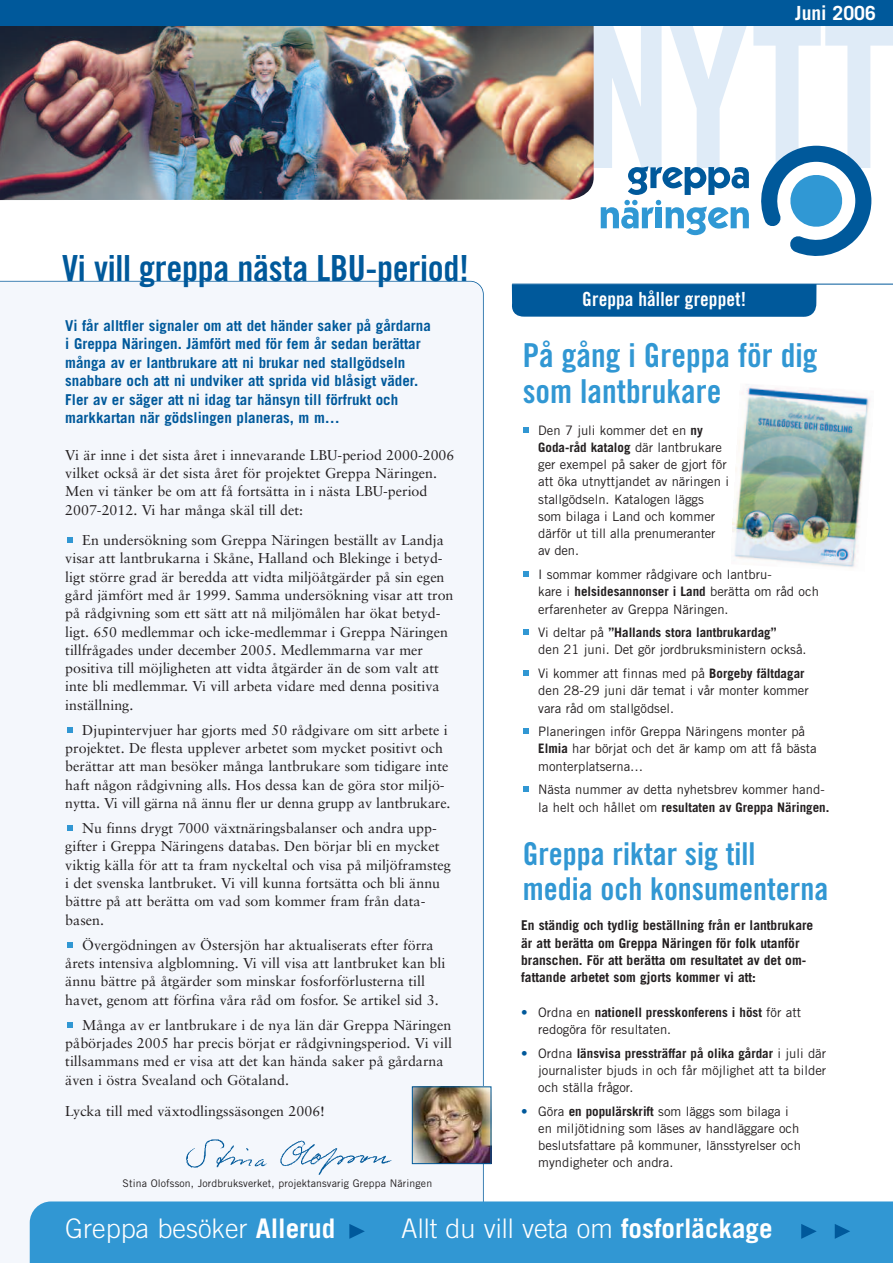
<style>
.page{position:relative;width:893px;height:1263px;background:#fff}
.page>*{position:absolute;margin:0;border:0;box-sizing:border-box;transform-origin:0 0}
.t1{font:36px "Trade Gothic Bold Cond Twenty";letter-spacing:-.01em;color:#00599b}
.t2{font:33px/36px "Trade Gothic Bold Cond Twenty";color:#3197d3}
.t3{font:31.5px/34.5px "Trade Gothic Bold Cond Twenty";color:#3197d3}
.t4{font:300 27px "Trade Gothic";color:#fff}
.t5{font:19.5px "Trade Gothic Bold Cond Twenty";letter-spacing:.005em;color:#fff}
.t6{font:700 19.5px "Trade Gothic";color:#fff}
.t7{font:700 15px/18.5px "Trade Gothic";color:#00599b}
.t8{font:14.25px/18.3px "Sabon";color:#231f20}
.t9{font:700 13.5px/17.2px "Trade Gothic";color:#231f20}
.t10{font:13.05px/17.2px "Trade Gothic";color:#231f20}
.t11{font:10.5px "Trade Gothic";letter-spacing:.01em;color:#231f20}
.s1{font-weight:700}
.s2{color:#00599b}
</style>
<div class="page">
<div style="left:0;top:281px;width:484px;height:982px;background:#f4f7fc"></div>
<img style="left:0;top:26px;width:594px;height:174px">
<div style="left:30px;top:1201px;width:863px;height:62px;background:#3197d3"></div>
<svg style="left:801px;top:1224px;width:16px;height:15px"></svg>
<svg style="left:349px;top:1224px;width:16px;height:15px"></svg>
<svg style="left:835px;top:1224px;width:15px;height:15px"></svg>
<div style="left:0;top:0;width:893px;height:26px;background:#00599b"></div>
<svg style="left:67px;top:1022px;width:5px;height:5px"></svg>
<svg style="left:67px;top:942px;width:5px;height:5px"></svg>
<svg style="left:67px;top:825px;width:5px;height:6px"></svg>
<svg style="left:67px;top:727px;width:5px;height:6px"></svg>
<svg style="left:67px;top:537px;width:5px;height:6px"></svg>
<img style="left:172px;top:1130px;width:236px;height:50px">
<img style="left:414px;top:1089px;width:75px;height:73px">
<div style="left:412px;top:1087px;width:79px;height:77px;border:1px solid #00599b"></div>
<svg style="left:594px;top:26px;width:299px;height:230px"></svg>
<div style="left:511px;top:284px;width:305px;height:33px;background:#00599b"></div>
<hr style="left:512px;top:284px;width:381px;height:1px;background:#00599b">
<svg style="left:523px;top:786px;width:5px;height:6px"></svg>
<svg style="left:523px;top:728px;width:5px;height:6px"></svg>
<svg style="left:523px;top:670px;width:5px;height:6px"></svg>
<svg style="left:523px;top:629px;width:5px;height:6px"></svg>
<svg style="left:523px;top:571px;width:5px;height:6px"></svg>
<svg style="left:523px;top:427px;width:5px;height:5px"></svg>
<img style="left:732px;top:386px;width:138px;height:182px">
<h3 class="t6" style="left:795px;top:6px;width:82px">Juni 2006</h3>
<h1 class="t1" style="left:62px;top:255px;width:408px">Vi vill greppa nästa LBU-period!</h1>
<p class="t7" style="left:65px;top:318px;width:367px">Vi får alltfler signaler om att det händer saker på gårdarna i Greppa Näringen. Jämfört med för fem år sedan berättar många av er lantbrukare att ni brukar ned stallgödseln snabbare och att ni undviker att sprida vid blåsigt väder.<br>Fler av er säger att ni idag tar hänsyn till förfrukt och markkartan när gödslingen planeras, m m…</p>
<p class="t8" style="left:65px;top:447px;width:391px">Vi är inne i det sista året i innevarande LBU-period 2000-2006 vilket också är det sista året för projektet Greppa Näringen.<br>Men vi tänker be om att få fortsätta in i nästa LBU-period 2007-2012. Vi har många skäl till det:</p>
<p class="t8" style="left:65px;top:532px;width:390px;text-indent:17px">En undersökning som Greppa Näringen beställt av Landja visar att lantbrukarna i Skåne, Halland och Blekinge i betyd&shy;ligt större grad är beredda att vidta miljöåtgärder på sin egen gård jämfört med år 1999. Samma undersökning visar att tron på rådgivning som ett sätt att nå miljömålen har ökat betyd&shy;ligt. 650 medlemmar och icke-medlemmar i Greppa Näringen tillfrågades under december 2005. Medlemmarna var mer positiva till möjligheten att vidta åtgärder än de som valt att inte bli medlemmar. Vi vill arbeta vidare med denna positiva inställning.</p>
<p class="t8" style="left:65px;top:722px;width:387px;text-indent:17px">Djupintervjuer har gjorts med 50 rådgivare om sitt arbete i projektet. De flesta upplever arbetet som mycket positivt och berättar att man besöker många lantbrukare som tidigare inte haft någon rådgivning alls. Hos dessa kan de göra stor miljö&shy;nytta. Vi vill gärna nå ännu fler ur denna grupp av lantbrukare.</p>
<p class="t8" style="left:65px;top:820px;width:387px;text-indent:17px">Nu finns drygt 7000 växtnäringsbalanser och andra upp&shy;gifter i Greppa Näringens databas. Den börjar bli en mycket viktig källa för att ta fram nyckeltal och visa på miljöframsteg i det svenska lantbruket. Vi vill kunna fortsätta och bli ännu bättre på att berätta om vad som kommer fram från data&shy;basen.</p>
<p class="t8" style="left:65px;top:937px;width:382px;text-indent:17px">Övergödningen av Östersjön har aktualiserats efter förra årets intensiva algblomning. Vi vill visa att lantbruket kan bli ännu bättre på åtgärder som minskar fosforförlusterna till havet, genom att förfina våra råd om fosfor. Se artikel sid 3.</p>
<p class="t8" style="left:65px;top:1017px;width:388px;text-indent:17px">Många av er lantbrukare i de nya län där Greppa Näringen påbörjades 2005 har precis börjat er rådgivningsperiod. Vi vill tillsammans med er visa att det kan hända saker på gårdarna även i östra Svealand och Götaland.</p>
<p class="t8" style="left:65px;top:1102px;width:261px">Lycka till med växtodlingssäsongen 2006!</p>
<p class="t11" style="left:123px;top:1179px;width:311px">Stina Olofsson, Jordbruksverket, projektansvarig Greppa Näringen</p>
<h3 class="t5" style="left:582px;top:292px;width:165px">Greppa håller greppet!</h3>
<h2 class="t2" style="left:523px;top:340px;width:296px">På gång i Greppa för dig som lantbrukare</h2>
<p class="t10" style="left:538px;top:423px;width:192px">Den 7 juli kommer det en <span class="s1">ny<br>Goda-råd katalog</span> där lantbrukare ger exempel på saker de gjort för att öka utnyttjandet av näringen i stallgödseln. Katalogen läggs som bilaga i Land och kommer därför ut till alla prenumeranter av den.</p>
<p class="t10" style="left:538px;top:567px;width:282px">I sommar kommer rådgivare och lantbru-<br>kare i <span class="s1">helsidesannonser i Land</span> berätta om råd och erfarenheter av Greppa Näringen.</p>
<p class="t10" style="left:538px;top:625px;width:270px">Vi deltar på <span class="s1">”Hallands stora lantbrukardag”<br></span>den 21 juni. Det gör jordbruksministern också.</p>
<p class="t10" style="left:538px;top:666px;width:272px">Vi kommer att finnas med på <span class="s1">Borgeby fältdagar </span>den 28-29 juni där temat i vår monter kommer vara råd om stallgödsel.</p>
<p class="t10" style="left:538px;top:724px;width:280px">Planeringen inför Greppa Näringens monter på<br><span class="s1">Elmia</span> har börjat och det är kamp om att få bästa monterplatserna…</p>
<p class="t10" style="left:538px;top:782px;width:293px">Nästa nummer av detta nyhetsbrev kommer hand&shy;la helt och hållet om <span class="s1">resultaten av Greppa Näringen.</span></p>
<h3 class="t3" style="left:523px;top:839px;width:307px">Greppa riktar sig till media och konsumenterna</h3>
<p class="t9" style="left:521px;top:918px;width:294px">En ständig och tydlig beställning från er lantbrukare är att berätta om Greppa Näringen för folk utanför branschen. För att berätta om resultatet av det om&shy;fattande arbetet som gjorts kommer vi att:</p>
<p class="t10" style="left:538px;top:1004px;width:264px;text-indent:-17px"><span class="s2">•</span> Ordna en <span class="s1">nationell presskonferens i höst</span> för att redogöra för resultaten.</p>
<p class="t10" style="left:538px;top:1045px;width:290px;text-align:justify;text-indent:-17px"><span class="s2">•</span> Ordna <span class="s1">länsvisa pressträffar på olika gårdar</span> i juli där journalister bjuds in och får möjlighet att ta bilder och ställa frågor.</p>
<p class="t10" style="left:538px;top:1103px;width:264px;text-indent:-17px"><span class="s2">•</span> Göra <span class="s1">en populärskrift</span> som läggs som bilaga i en miljötidning som läses av handläggare och beslutsfattare på kommuner, länsstyrelser och myndigheter och andra.</p>
<h3 class="t4" style="left:65px;top:1219px;width:271px">Greppa besöker <span class="s1">Allerud</span></h3>
<h3 class="t4" style="left:401px;top:1219px;width:373px">Allt du vill veta om <span class="s1">fosforläckage</span></h3>
</div>
